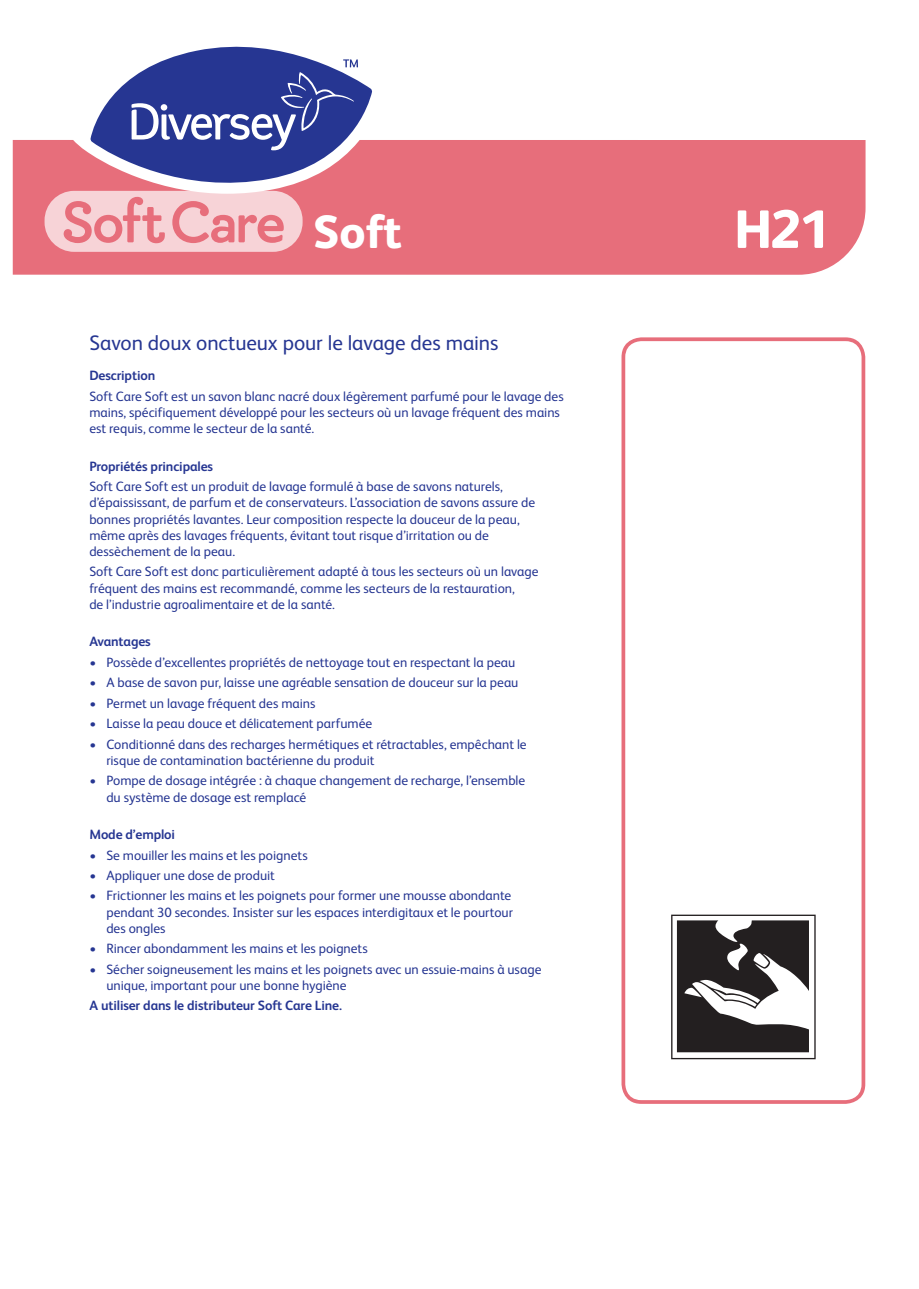
<style>
.page{position:relative;width:919px;height:1289px;background:#fff}
.page>*{position:absolute;margin:0;border:0;box-sizing:border-box;transform-origin:0 0}
.t1{font:800 54px "FS Albert Pro";color:#fff}
.t2{font:800 46.5px "FS Albert Pro";color:#fff}
.t3{font:21px "FS Albert Pro";letter-spacing:-.005em;color:#263692}
.t4{font:13.5px/16.2px "FS Albert Pro";color:#263692}
.t5{font:700 13.5px "FS Albert Pro";letter-spacing:-.01em;color:#263692}
</style>
<div class="page">
<div style="left:13px;top:140px;width:852px;height:135px;background:#e76e7b"></div>
<svg style="left:621px;top:337px;width:244px;height:766px"></svg>
<svg style="left:372px;top:140px;width:15px;height:54px"></svg>
<svg style="left:45px;top:46px;width:327px;height:206px"></svg>
<svg style="left:671px;top:914px;width:144px;height:145px"></svg>
<h2 class="t2" style="left:313px;top:195px;width:90px">Soft</h2>
<h3 class="t3" style="left:89px;top:328px;width:410px">Savon doux onctueux pour le lavage des mains</h3>
<p class="t5" style="left:89px;top:366px;width:67px">Description</p>
<p class="t4" style="left:89px;top:387px;width:476px">Soft Care Soft est un savon blanc nacré doux légèrement parfumé pour le lavage des mains, spécifiquement développé pour les secteurs où un lavage fréquent des mains est requis, comme le secteur de la santé.</p>
<p class="t5" style="left:89px;top:456px;width:125px">Propriétés principales</p>
<p class="t4" style="left:89px;top:477px;width:447px">Soft Care Soft est un produit de lavage formulé à base de savons naturels, d’épaississant, de parfum et de conservateurs. L’association de savons assure de bonnes propriétés lavantes. Leur composition respecte la douceur de la peau, même après des lavages fréquents, évitant tout risque d’irritation ou de dessèchement de la peau.</p>
<p class="t4" style="left:89px;top:562px;width:450px">Soft Care Soft est donc particulièrement adapté à tous les secteurs où un lavage fréquent des mains est recommandé, comme les secteurs de la restauration,<br>de l’industrie agroalimentaire et de la santé.</p>
<p class="t5" style="left:89px;top:632px;width:63px">Avantages</p>
<p class="t4" style="left:89px;top:653px;width:427px">• Possède d’excellentes propriétés de nettoyage tout en respectant la peau</p>
<p class="t4" style="left:89px;top:673px;width:430px">• A base de savon pur, laisse une agréable sensation de douceur sur la peau</p>
<p class="t4" style="left:89px;top:694px;width:228px">• Permet un lavage fréquent des mains</p>
<p class="t4" style="left:89px;top:714px;width:284px">• Laisse la peau douce et délicatement parfumée</p>
<p class="t4" style="left:106px;top:735px;width:422px;text-indent:-17px">• Conditionné dans des recharges hermétiques et rétractables, empêchant le risque de contamination bactérienne du produit</p>
<p class="t4" style="left:106px;top:771px;width:420px;text-indent:-17px">• Pompe de dosage intégrée : à chaque changement de recharge, l’ensemble du système de dosage est remplacé</p>
<p class="t5" style="left:89px;top:825px;width:87px">Mode d’emploi</p>
<p class="t4" style="left:89px;top:845px;width:220px">• Se mouiller les mains et les poignets</p>
<p class="t4" style="left:89px;top:866px;width:187px">• Appliquer une dose de produit</p>
<p class="t4" style="left:106px;top:886px;width:408px;text-indent:-17px">• Frictionner les mains et les poignets pour former une mousse abondante pendant 30 secondes. Insister sur les espaces interdigitaux et le pourtour des ongles</p>
<p class="t4" style="left:89px;top:939px;width:280px">• Rincer abondamment les mains et les poignets</p>
<p class="t4" style="left:106px;top:960px;width:436px;text-indent:-17px">• Sécher soigneusement les mains et les poignets avec un essuie-mains à usage unique, important pour une bonne hygiène</p>
<p class="t5" style="left:89px;top:996px;width:254px">A utiliser dans le distributeur Soft Care Line.</p>
<h1 class="t1" style="left:734px;top:187px;width:97px">H21</h1>
</div>
